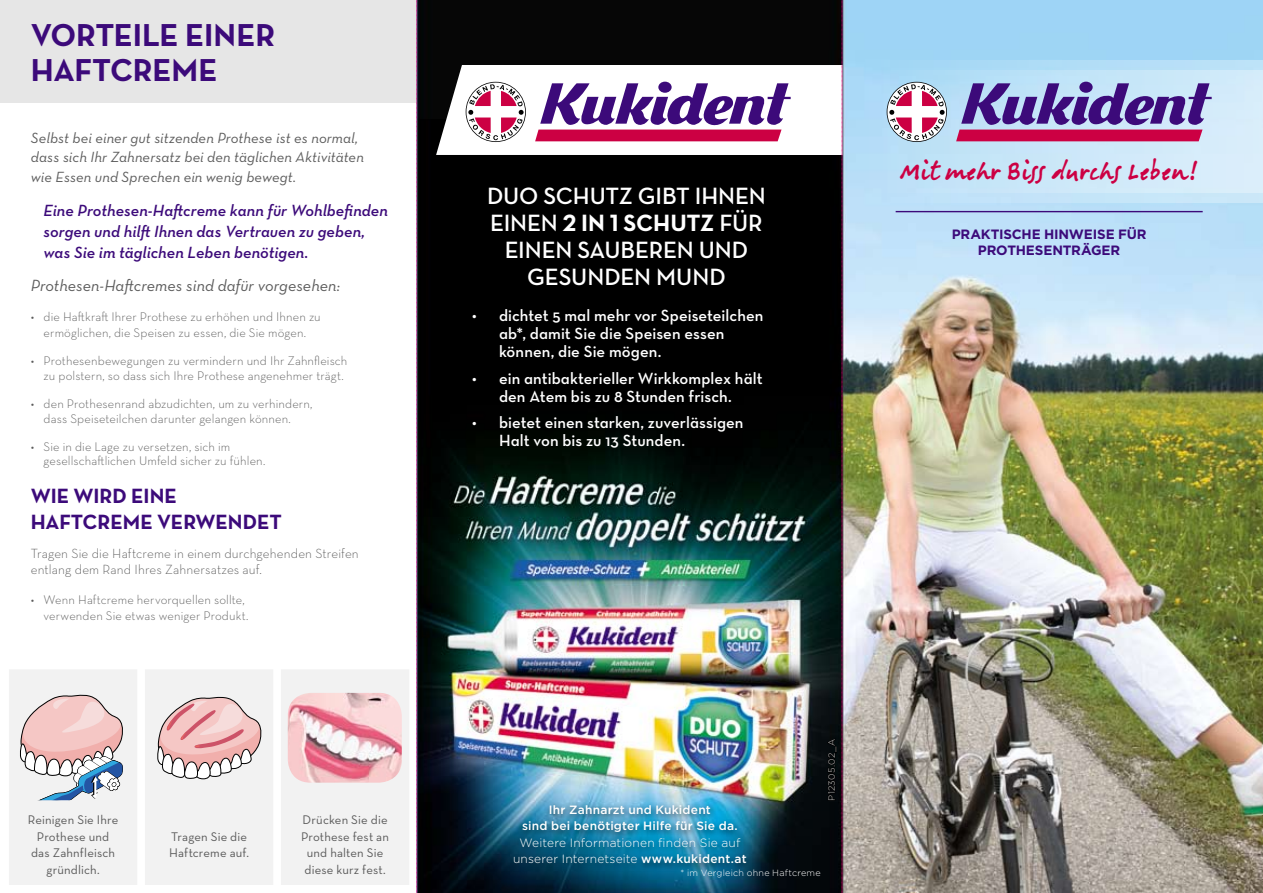
<style>
.page{position:relative;width:1263px;height:893px;background:#fff}
.page>*{position:absolute;margin:0;border:0;box-sizing:border-box;transform-origin:0 0}
.t1{font:700 32.25px/34.5px "Neutraface Text";letter-spacing:-.005em;color:#3c0a7a}
.t2{font:600 24px/27px "Neutraface Text";letter-spacing:-.005em;color:#fff;text-align:center}
.t3{font:22.5px "Berranger Hand ITC Std";letter-spacing:.025em;color:#cc0043}
.t4{font:700 21px/25.2px "Neutraface Text";color:#3c0a7a}
.t5{font:16.5px/18px "Neutraface Text Demi Alt";letter-spacing:.005em;color:#fff}
.t6{font:16.5px/21px "Neutraface Text Demi Italic Alt";letter-spacing:.005em;color:#3c0a7a}
.t7{font:16.5px "Neutraface Text Book Italic Alt";color:#5b5b5b}
.t8{font:15px/19.5px "Neutraface Text Book Italic Alt";letter-spacing:.005em;color:#5b5b5b}
.t9{font:300 13.5px/16.5px "Neutraface Text";letter-spacing:.005em;color:#5b5b5b}
.t10{font:700 13.5px/16.5px "Gotham";letter-spacing:-.015em;color:#3c0a7a;text-align:center}
.t11{font:300 12.75px/15px "Neutraface Text";letter-spacing:.01em;color:#5b5b5b;text-align:right}
.t12{font:12.75px/16.5px "Neutraface Text";letter-spacing:.01em;color:#5b5b5b;text-align:center}
.t13{font:300 12px/16.5px "Gotham";letter-spacing:.015em;color:#fff;text-align:center}
.t14{font:500 12px/16.5px "Gotham";letter-spacing:.02em;color:#fff;text-align:center}
.t15{font:300 9px "Gotham";letter-spacing:.025em;color:#fff}
.t16{font:300 9px "Gotham";letter-spacing:.03em;color:#ccc}
.s1{font-weight:700}
.s2{font-weight:500}
</style>
<div class="page">
<img style="left:418px;top:0;width:845px;height:893px">
<div style="left:0;top:0;width:417px;height:103px;background:#e6e6e6"></div>
<div style="left:9px;top:670px;width:400px;height:215px;background:#f2f2f2"></div>
<svg style="left:17px;top:693px;width:111px;height:108px"></svg>
<svg style="left:152px;top:695px;width:114px;height:84px"></svg>
<img style="left:288px;top:693px;width:114px;height:90px">
<div style="left:850px;top:70px;width:413px;height:132px;background:linear-gradient(to right,#bce0f9,#cfeaf8)"></div>
<svg style="left:852px;top:60px;width:411px;height:132px;background:#c4e3f7"></svg>
<svg style="left:956px;top:83px;width:256px;height:58px;background:#956aa8"></svg>
<svg style="left:887px;top:82px;width:60px;height:60px"></svg>
<hr style="left:896px;top:211px;width:307px;height:1px;background:#3c0a7a">
<img style="left:436px;top:0;width:407px;height:893px">
<svg style="left:416px;top:0;width:2px;height:893px;background:#7b4a78"></svg>
<h1 class="t1" style="left:31px;top:18px;width:246px">VORTEILE EINER<br>HAFTCREME</h1>
<p class="t8" style="left:31px;top:128px;width:334px">Selbst bei einer gut sitzenden Prothese ist es normal, dass sich Ihr Zahnersatz bei den täglichen Aktivitäten wie Essen und Sprechen ein wenig bewegt.</p>
<p class="t6" style="left:44px;top:199px;width:346px">Eine Prothesen-Haftcreme kann für Wohlbefinden sorgen und hilft Ihnen das Vertrauen zu geben, was Sie im täglichen Leben benötigen.</p>
<p class="t7" style="left:31px;top:276px;width:311px">Prothesen-Haftcremes sind dafür vorgesehen:</p>
<p class="t11" style="left:31px;top:308px;width:291px;line-height:16.5px;text-align:center">• die Haftkraft Ihrer Prothese zu erhöhen und Ihnen zu ermöglichen, die Speisen zu essen, die Sie mögen.</p>
<p class="t11" style="left:31px;top:353px;width:318px">• Prothesenbewegungen zu vermindern und Ihr Zahnfleisch zu polstern, so dass sich Ihre Prothese angenehmer trägt.</p>
<p class="t11" style="left:44px;top:396px;width:270px;text-align:left;text-indent:-13px">• den Prothesenrand abzudichten, um zu verhindern, dass Speiseteilchen darunter gelangen können.</p>
<p class="t11" style="left:44px;top:438px;width:223px;text-align:left;text-indent:-13px">• Sie in die Lage zu versetzen, sich im gesellschaftlichen Umfeld sicher zu fühlen.</p>
<h3 class="t4" style="left:31px;top:483px;width:252px">WIE WIRD EINE<br>HAFTCREME VERWENDET</h3>
<p class="t9" style="left:31px;top:545px;width:329px">Tragen Sie die Haftcreme in einem durchgehenden Streifen entlang dem Rand Ihres Zahnersatzes auf.</p>
<p class="t11" style="left:31px;top:591px;width:219px;line-height:16.5px">• Wenn Haftcreme hervorquellen sollte, verwenden Sie etwas weniger Produkt.</p>
<p class="t12" style="left:28px;top:811px;width:92px">Reinigen Sie Ihre<br>Prothese und das Zahnfleisch gründlich.</p>
<p class="t12" style="left:169px;top:828px;width:81px;text-align:left">Tragen Sie die<br>Haftcreme auf.</p>
<p class="t12" style="left:301px;top:811px;width:89px">Drücken Sie die<br>Prothese fest an und halten Sie diese kurz fest.</p>
<h2 class="t2" style="left:487px;top:183px;width:280px">DUO SCHUTZ GIBT IH NEN<br>EINEN <span class="s1">2 IN 1 SCHUTZ</span> FÜR<br>EINEN SAU BEREN U ND<br>GESUNDEN MUND</h2>
<p class="t5" style="left:499px;top:306px;width:266px;text-indent:-27px">• dichtet 5 mal mehr vor Speiseteilchen ab*, damit Sie die Speisen essen können, die Sie mögen.</p>
<p class="t5" style="left:472px;top:369px;width:292px;text-align:center">• ein antibakterieller Wirkkomplex hält den Atem bis zu 8 Stunden frisch.</p>
<p class="t5" style="left:499px;top:413px;width:246px;text-indent:-27px">• bietet einen starken, zuverlässigen<br>Halt von bis zu 13 Stunden.</p>
<h3 class="t3" style="left:900px;top:156px;width:299px">Mit mehr Biss durchs Leben!</h3>
<p class="t10" style="left:952px;top:226px;width:196px">PRAKTISCHE H INWEISE FÜR<br>PROTHESENTRÄGER</p>
<p class="t16" style="left:826px;top:801px;width:63px;rotate:-90deg">P12305.02_A</p>
<p class="t14" style="left:522px;top:801px;width:217px">Ihr Zahnarzt und Kukident<br>sind bei benötigter Hilfe für Sie da.</p>
<p class="t13" style="left:513px;top:834px;width:235px">Weitere Informationen finden Sie auf unserer Internetseite <span class="s2">www.kukident.at</span></p>
<p class="t15" style="left:681px;top:867px;width:142px">* im Vergleich ohne Haftcreme</p>
</div>
